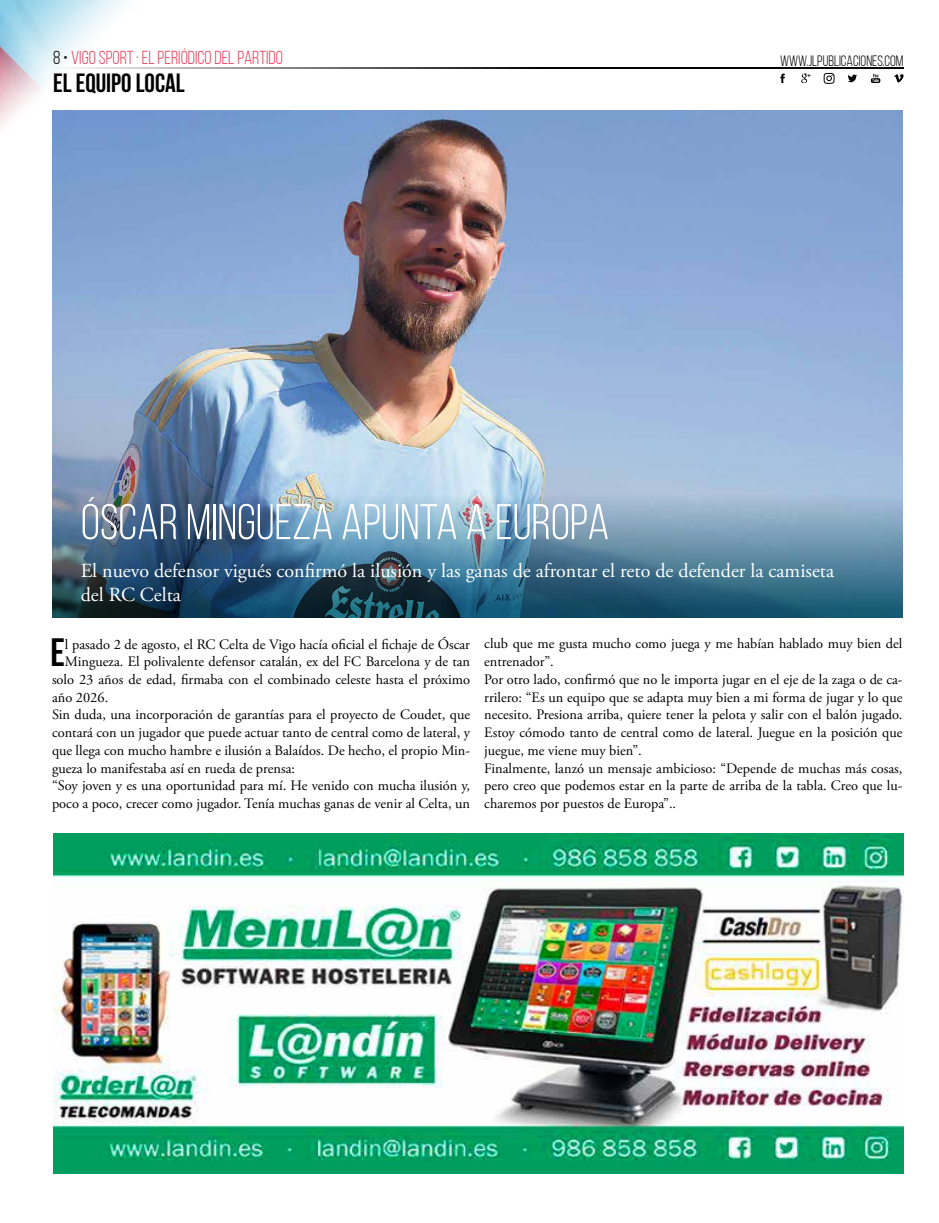
<style>
.page{position:relative;width:939px;height:1223px;background:#fff}
.page>*{position:absolute;margin:0;border:0;box-sizing:border-box;transform-origin:0 0}
.t1{font:50px "Bebas Neue";color:#fff}
.t2{font:700 39.38px "Bebas Neue";color:#000}
.t3{font:700 26.25px "Bebas Neue";color:#000}
.t4{font:20px/24px "Adobe Garamond Pro";color:#fff}
.t5{font:18.75px "Bebas Neue";color:#e8405a}
.t6{font:15px "Bebas Neue";color:#000}
.t7{font:14.38px/17.8px "Adobe Garamond Pro";color:#000}
.s1{color:#000}
</style>
<div class="page">
<img style="left:0;top:0;width:156px;height:156px">
<hr style="left:53px;top:67px;width:851px;height:1px;background:#000">
<svg style="left:780px;top:74px;width:5px;height:9px"></svg>
<svg style="left:848px;top:75px;width:9px;height:7px"></svg>
<svg style="left:801px;top:74px;width:10px;height:9px"></svg>
<svg style="left:894px;top:74px;width:10px;height:9px"></svg>
<svg style="left:871px;top:74px;width:9px;height:9px"></svg>
<svg style="left:824px;top:73px;width:11px;height:11px"></svg>
<img style="left:53px;top:111px;width:850px;height:507px">
<img style="left:52px;top:485px;width:850px;height:133px">
<img style="left:53px;top:833px;width:851px;height:340px">
<h3 class="t5" style="left:53px;top:47px;width:231px"><span class="s1">8 •</span> VIGO SPORT · EL PERIÓDICO DEL PARTIDO</h3>
<h3 class="t3" style="left:53px;top:69px;width:133px">EL EQUIPO LOCAL</h3>
<p class="t6" style="left:780px;top:53px;width:125px">WWW.JLPUBLICACIONES.COM</p>
<h1 class="t1" style="left:81px;top:495px;width:530px">ÓSCAR MINGUEZA APUNTA A EUROPA</h1>
<h3 class="t4" style="left:81px;top:559px;width:755px">El nuevo defensor vigués confirmó la ilusión y las ganas de afrontar el reto de defender la camiseta del RC Celta</h3>
<h2 class="t2" style="left:50px;top:631px;width:16px">E</h2>
<p class="t7" style="left:65px;top:635px;width:407px">l pasado 2 de agosto, el RC Celta de Vigo hacía oficial el fichaje de Óscar</p>
<p class="t7" style="left:65px;top:653px;width:407px">Mingueza. El polivalente defensor catalán, ex del FC Barcelona y de tan</p>
<p class="t7" style="left:52px;top:671px;width:420px">solo 23 años de edad, firmaba con el combinado celeste hasta el próximo</p>
<p class="t7" style="left:52px;top:688px;width:58px">año 2026.</p>
<p class="t7" style="left:52px;top:706px;width:420px">Sin duda, una incorporación de garantías para el proyecto de Coudet, que</p>
<p class="t7" style="left:52px;top:724px;width:420px">contará con un jugador que puede actuar tanto de central como de lateral, y</p>
<p class="t7" style="left:52px;top:742px;width:420px">que llega con mucho hambre e ilusión a Balaídos. De hecho, el propio Min-</p>
<p class="t7" style="left:52px;top:759px;width:245px">gueza lo manifestaba así en rueda de prensa:</p>
<p class="t7" style="left:52px;top:777px;width:420px">“Soy joven y es una oportunidad para mí. He venido con mucha ilusión y,</p>
<p class="t7" style="left:52px;top:795px;width:420px">poco a poco, crecer como jugador. Tenía muchas ganas de venir al Celta, un</p>
<p class="t7" style="left:484px;top:635px;width:420px">club que me gusta mucho como juega y me habían hablado muy bien del entrenador”.<br>Por otro lado, confirmó que no le importa jugar en el eje de la zaga o de ca&shy;rrilero: “Es un equipo que se adapta muy bien a mi forma de jugar y lo que necesito. Presiona arriba, quiere tener la pelota y salir con el balón jugado.<br>Estoy cómodo tanto de central como de lateral. Juegue en la posición que juegue, me viene muy bien”.<br>Finalmente, lanzó un mensaje ambicioso: “Depende de muchas más cosas, pero creo que podemos estar en la parte de arriba de la tabla. Creo que lu&shy;charemos por puestos de Europa”..</p>
</div>
